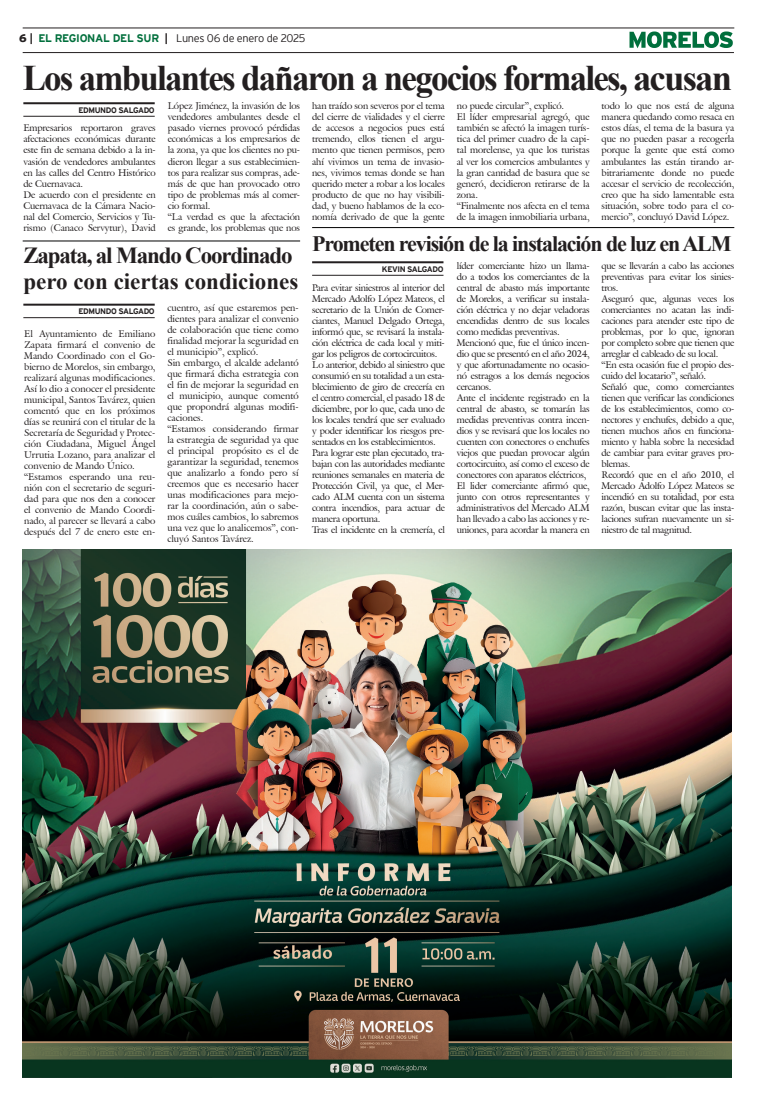
<style>
.page{position:relative;width:757px;height:1106px;background:#fff}
.page>*{position:absolute;margin:0;border:0;box-sizing:border-box;transform-origin:0 0}
.Cabeza_02{font:700 36px "Times New Roman";letter-spacing:-.05em;color:#231f20}
.Cabeza_03{font:700 23px "Times New Roman";letter-spacing:-.01em;color:#231f20}
.Cabeza_03-2{font:700 23px "Times New Roman";letter-spacing:-.05em;color:#231f20}
.Cabeza_03-3{font:700 22px "Times New Roman";letter-spacing:-.05em;color:#231f20}
.t1{font:300 11px "Interstate";letter-spacing:-.025em;color:#231f20}
.t2{font:9.5px/11px "Galliard IT Cby BT";letter-spacing:-.01em;color:#231f20;text-align:justify}
.t3{font:700 8px "Interstate";letter-spacing:-.05em;color:#231f20}
.s1{font-weight:900}
.s2{font-weight:700}
.s3{font-weight:700;color:#006f3c}
</style>
<div class="page">
<hr style="left:23px;top:28px;width:711px;height:1px;background:#231f20">
<hr style="left:23px;top:52px;width:711px;height:1px;background:#231f20">
<svg style="left:629px;top:31px;width:104px;height:17px"></svg>
<img style="left:23px;top:550px;width:709px;height:527px">
<hr style="left:23px;top:102px;width:132px;height:2px;background:#231f20">
<hr style="left:23px;top:116px;width:132px;height:1px;background:#231f20">
<hr style="left:23px;top:240px;width:277px;height:1px;background:#000">
<hr style="left:23px;top:304px;width:132px;height:2px;background:#231f20">
<hr style="left:23px;top:317px;width:132px;height:1px;background:#231f20">
<hr style="left:312px;top:227px;width:422px;height:1px;background:#000">
<hr style="left:312px;top:261px;width:131px;height:2px;background:#231f20">
<hr style="left:312px;top:275px;width:131px;height:1px;background:#231f20">
<p class="t1" style="left:19px;top:32px;width:288px"><span class="s1">6</span> <span class="s2">|</span> <span class="s3">EL REGIONAL DEL SUR</span> <span class="s2">|</span> Lunes 06 de enero de 2025</p>
<p class="Cabeza_02" style="left:23px;top:52px;width:711px">Los ambulantes dañaron a negocios formales, acusan</p>
<p class="t3" style="left:78px;top:106px;width:78px">EDMUNDO SALGADO</p>
<p class="t2" style="left:312px;top:101px;width:134px">han traído son severos por el tema del cierre de vialidades y el cierre de accesos a negocios pues está tremendo, ellos tienen el argu&shy;mento que tienen permisos, pero ahí vivimos un tema de invasio&shy;nes, vivimos temas donde se han querido meter a robar a los locales producto de que no hay visibili&shy;dad, y bueno hablamos de la eco&shy;nomía derivado de que la gente</p>
<p class="t2" style="left:457px;top:101px;width:109px">no puede circular”, explicó.</p>
<p class="t2" style="left:168px;top:101px;width:134px">López Jiménez, la invasión de los vendedores ambulantes desde el pasado viernes provocó pérdidas económicas a los empresarios de la zona, ya que los clientes no pu&shy;dieron llegar a sus establecimien&shy;tos para realizar sus compras, ade&shy;más de que han provocado otro tipo de problemas más al comer&shy;cio formal.</p>
<p class="t2" style="left:168px;top:211px;width:134px">“La verdad es que la afectación es grande, los problemas que nos</p>
<p class="t2" style="left:601px;top:101px;width:134px">todo lo que nos está de alguna manera quedando como resaca en estos días, el tema de la basura ya que no pueden pasar a recogerla porque la gente que está como ambulantes las están tirando ar&shy;bitrariamente donde no puede accesar el servicio de recolección, creo que ha sido lamentable esta situación, sobre todo para el co&shy;mercio”, concluyó David López.</p>
<p class="t2" style="left:457px;top:112px;width:134px">El líder empresarial agregó, que también se afectó la imagen turís&shy;tica del primer cuadro de la capi&shy;tal morelense, ya que los turistas al ver los comercios ambulantes y la gran cantidad de basura que se generó, decidieron retirarse de la zona.</p>
<p class="t2" style="left:457px;top:200px;width:134px">“Finalmente nos afecta en el tema de la imagen inmobiliaria urbana,</p>
<p class="t2" style="left:23px;top:123px;width:134px">Empresarios reportaron graves afectaciones económicas durante este fin de semana debido a la in&shy;vasión de vendedores ambulantes en las calles del Centro Histórico de Cuernavaca.</p>
<p class="t2" style="left:23px;top:189px;width:134px">De acuerdo con el presidente en Cuernavaca de la Cámara Nacio&shy;nal del Comercio, Servicios y Tu&shy;rismo (Canaco Servytur), David</p>
<p class="Cabeza_03-2" style="left:23px;top:239px;width:271px">Zapata, al Mando Coordinado</p>
<p class="Cabeza_03" style="left:23px;top:265px;width:276px">pero con ciertas condiciones</p>
<p class="t3" style="left:78px;top:307px;width:78px">EDMUNDO SALGADO</p>
<p class="t2" style="left:167px;top:302px;width:133px">cuentro, así que estaremos pen&shy;dientes para analizar el convenio de colaboración que tiene como finalidad mejorar la seguridad en el municipio”, explicó.</p>
<p class="t2" style="left:167px;top:357px;width:133px">Sin embargo, el alcalde adelantó que firmará dicha estrategia con el fin de mejorar la seguridad en el municipio, aunque comentó que propondrá algunas modifi&shy;caciones.</p>
<p class="t2" style="left:167px;top:423px;width:133px">“Estamos considerando firmar la estrategia de seguridad ya que el principal propósito es el de garantizar la seguridad, tenemos que analizarlo a fondo pero sí creemos que es necesario hacer unas modificaciones para mejo&shy;rar la coordinación, aún o sabe&shy;mos cuáles cambios, lo sabremos una vez que lo analicemos”, con&shy;cluyó Santos Tavárez.</p>
<p class="t2" style="left:24px;top:328px;width:133px">El Ayuntamiento de Emiliano Zapata firmará el convenio de Mando Coordinado con el Go&shy;bierno de Morelos, sin embargo, realizará algunas modificaciones.</p>
<p class="t2" style="left:24px;top:383px;width:133px">Así lo dio a conocer el presidente municipal, Santos Tavárez, quien comentó que en los próximos días se reunirá con el titular de la Secretaría de Seguridad y Protec&shy;ción Ciudadana, Miguel Ángel Urrutia Lozano, para analizar el convenio de Mando Único.</p>
<p class="t2" style="left:24px;top:471px;width:133px">“Estamos esperando una reu&shy;nión con el secretario de seguri&shy;dad para que nos den a conocer el convenio de Mando Coordi&shy;nado, al parecer se llevará a cabo después del 7 de enero este en-</p>
<p class="Cabeza_03-3" style="left:312px;top:228px;width:421px">Prometen revisión de la instalación de luz en ALM</p>
<p class="t3" style="left:382px;top:264px;width:63px">KEVIN SALGADO</p>
<p class="t2" style="left:457px;top:260px;width:134px">líder comerciante hizo un llama&shy;do a todos los comerciantes de la central de abasto más importante de Morelos, a verificar su instala&shy;ción eléctrica y no dejar veladoras encendidas dentro de sus locales como medidas preventivas.</p>
<p class="t2" style="left:457px;top:337px;width:134px">Mencionó que, fue el único incen&shy;dio que se presentó en el año 2024, y que afortunadamente no ocasio&shy;nó estragos a los demás negocios cercanos.</p>
<p class="t2" style="left:457px;top:392px;width:134px">Ante el incidente registrado en la central de abasto, se tomarán las medidas preventivas contra incen&shy;dios y se revisará que los locales no cuenten con conectores o enchufes viejos que puedan provocar algún cortocircuito, así como el exceso de conectores con aparatos eléctricos,</p>
<p class="t2" style="left:457px;top:480px;width:134px">El lider comerciante afirmó que, junto con otros representantes y administrativos del Mercado ALM han llevado a cabo las acciones y re&shy;uniones, para acordar la manera en</p>
<p class="t2" style="left:601px;top:260px;width:134px">que se llevarán a cabo las acciones preventivas para evitar los sinies&shy;tros.</p>
<p class="t2" style="left:601px;top:293px;width:134px">Aseguró que, algunas veces los comerciantes no acatan las indi&shy;caciones para atender este tipo de problemas, por lo que, ignoran por completo sobre que tienen que arreglar el cableado de su local.</p>
<p class="t2" style="left:601px;top:359px;width:134px">“En esta ocasión fue el propio des&shy;cuido del locatario”, señaló.</p>
<p class="t2" style="left:601px;top:381px;width:134px">Señaló que, como comerciantes tienen que verificar las condiciones de los establecimientos, como co&shy;nectores y enchufes, debido a que, tienen muchos años en funciona&shy;miento y habla sobre la necesidad de cambiar para evitar graves pro&shy;blemas.</p>
<p class="t2" style="left:601px;top:469px;width:134px">Recordó que en el año 2010, el Mercado Adolfo López Mateos se incendió en su totalidad, por esta razón, buscan evitar que las insta&shy;laciones sufran nuevamente un si&shy;niestro de tal magnitud.</p>
<p class="t2" style="left:312px;top:282px;width:134px">Para evitar siniestros al interior del Mercado Adolfo López Mateos, el secretario de la Unión de Comer&shy;ciantes, Manuel Delgado Ortega, informó que, se revisará la instala&shy;ción eléctrica de cada local y miti&shy;gar los peligros de cortocircuitos.</p>
<p class="t2" style="left:312px;top:359px;width:134px">Lo anterior, debido al siniestro que consumió en su totalidad a un esta&shy;blecimiento de giro de crecería en el centro comercial, el pasado 18 de diciembre, por lo que, cada uno de los locales tendrá que ser evaluado y poder identificar los riesgos pre&shy;sentados en los establecimientos.</p>
<p class="t2" style="left:312px;top:447px;width:134px">Para lograr este plan ejecutado, tra&shy;bajan con las autoridades mediante reuniones semanales en materia de Protección Civil, ya que, el Mer&shy;cado ALM cuenta con un sistema contra incendios, para actuar de manera oportuna.</p>
<p class="t2" style="left:312px;top:524px;width:134px">Tras el incidente en la cremería, el</p>
</div>
